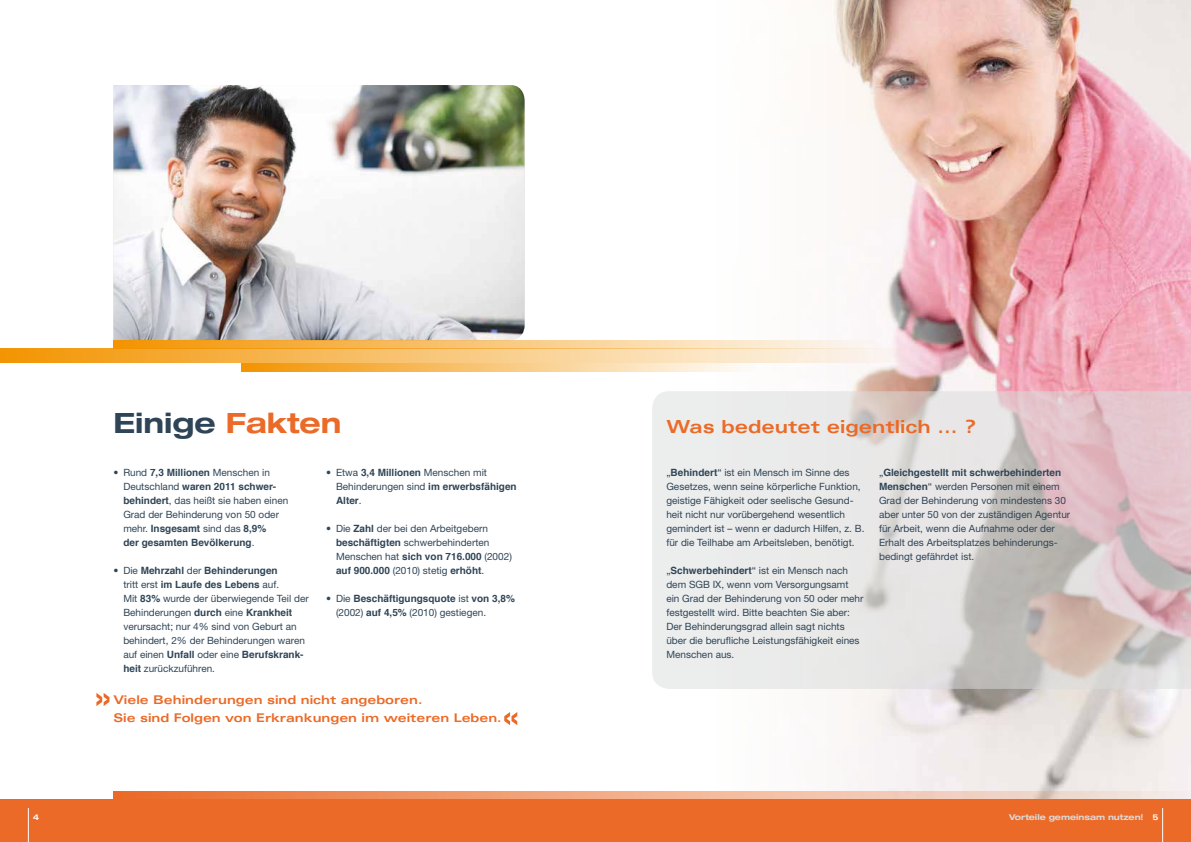
<style>
.page{position:relative;width:1191px;height:842px;background:#fff}
.page>*{position:absolute;margin:0;border:0;box-sizing:border-box;transform-origin:0 0}
.t1{font:700 expanded 28px "Helvetica Neue";color:#2f4557}
.t2{font:700 expanded 18px "Univers";color:#eb6a27}
.t3{font:700 expanded 12px/18px "Univers";color:#eb6a27}
.t4{font:10px/14px "Helvetica Neue";color:#2f4557}
.t5{font:700 10px/14px "Helvetica";color:#2f4557}
.t6{font:700 expanded 8px "Helvetica Neue";color:#dbdbde}
.t7{font:700 expanded 8px "Univers";color:#fff}
.s1{color:#eb6a27}
.s2{font-family:"Helvetica";font-weight:700}
.s3{font-family:"Helvetica Neue";font-weight:400}
.s4{font-family:"Univers";color:#fff}
</style>
<div class="page">
<img style="left:716px;top:0;width:475px;height:791px">
<div style="left:0;top:799px;width:1191px;height:43px;background:#eb6a27"></div>
<svg style="left:113px;top:791px;width:1078px;height:8px;background:#f0ad8b"></svg>
<hr style="left:28px;top:808px;width:1px;height:34px;background:#fff">
<hr style="left:1162px;top:808px;width:1px;height:34px;background:#fff">
<svg style="left:652px;top:391px;width:539px;height:298px;background:#dfd7d7"></svg>
<img style="left:113px;top:85px;width:411px;height:255px">
<svg style="left:0;top:349px;width:907px;height:14px;background:#f7c77e"></svg>
<svg style="left:113px;top:340px;width:766px;height:9px;background:#f7c578"></svg>
<svg style="left:241px;top:363px;width:515px;height:8px;background:#f8c87d"></svg>
<svg style="left:96px;top:693px;width:13px;height:13px"></svg>
<svg style="left:504px;top:712px;width:13px;height:13px"></svg>
<h1 class="t1" style="left:113px;top:406px;width:230px">Einige <span class="s1">Fakten</span></h1>
<p class="t4" style="left:336px;top:465px;width:182px;text-indent:-10px">• Etwa <span class="s2">3,4 Millionen</span> Menschen mit<br>Behinderungen sind <span class="s2">im erwerbsfähigen</span></p>
<p class="t5" style="left:336px;top:493px;width:27px">Alter<span class="s3">.</span></p>
<p class="t4" style="left:336px;top:521px;width:177px;text-indent:-10px">• Die <span class="s2">Zahl</span> der bei den Arbeitgebern <span class="s2">beschäftigten</span> schwerbehinderten<br>Menschen hat <span class="s2">sich von 716.000</span> (2002)</p>
<p class="t5" style="left:336px;top:563px;width:150px">auf 900.000 <span class="s3">(2010) stetig</span> erhöht<span class="s3">.</span></p>
<p class="t5" style="left:326px;top:591px;width:190px"><span class="s3">• Die</span> Beschäftigungsquote <span class="s3">ist</span> von 3,8%</p>
<p class="t4" style="left:336px;top:605px;width:152px">(2002) <span class="s2">auf 4,5%</span> (2010) gestiegen.</p>
<p class="t4" style="left:113px;top:465px;width:158px">• Rund <span class="s2">7,3 Millionen</span> Menschen in</p>
<p class="t5" style="left:123px;top:479px;width:154px"><span class="s3">Deutschland</span> waren 2011 schwer-</p>
<p class="t4" style="left:123px;top:493px;width:166px"><span class="s2">behindert</span>, das heißt sie haben einen<br>Grad der Behinderung von 50 oder</p>
<p class="t5" style="left:123px;top:521px;width:145px"><span class="s3">mehr.</span> Insgesamt <span class="s3">sind das</span> 8,9% der gesamten Bevölkerung<span class="s3">.</span></p>
<p class="t5" style="left:113px;top:563px;width:167px;text-align:right"><span class="s3">• Die</span> Mehrzahl <span class="s3">der</span> Behinderungen <span class="s3">tritt erst</span> im Laufe des Lebens <span class="s3">auf.</span></p>
<p class="t4" style="left:123px;top:591px;width:187px">Mit <span class="s2">83%</span> wurde der überwiegende Teil der Behinderungen <span class="s2">durch</span> eine <span class="s2">Krankheit </span>verursacht; nur 4% sind von Geburt an behindert, 2% der Behinderungen waren</p>
<p class="t5" style="left:123px;top:647px;width:182px"><span class="s3">auf einen</span> Unfall <span class="s3">oder eine</span> Berufskrank-</p>
<p class="t4" style="left:123px;top:661px;width:93px"><span class="s2">heit</span> zurückzuführen.</p>
<p class="t3" style="left:113px;top:691px;width:390px">Viele Behinderungen sind nicht angeboren.<br>Sie sind Folgen von Erkrankungen im weiteren Leben.</p>
<h2 class="t2" style="left:666px;top:416px;width:311px">Was bedeutet eigentlich ... ?</h2>
<p class="t5" style="left:879px;top:465px;width:184px"><span class="s3">„</span>Gleichgestellt mit schwerbehinderten</p>
<p class="t4" style="left:879px;top:479px;width:193px"><span class="s2">Menschen</span>“ werden Personen mit einem Grad der Behinderung von mindestens 30 aber unter 50 von der zuständigen Agentur für Arbeit, wenn die Aufnahme oder der Erhalt des Arbeitsplatzes behinderungs&shy;bedingt gefährdet ist.</p>
<p class="t4" style="left:666px;top:465px;width:199px">„<span class="s2">Behindert</span>“ ist ein Mensch im Sinne des Gesetzes, wenn seine körperliche Funktion, geistige Fähigkeit oder seelische Gesund&shy;heit nicht nur vorübergehend wesentlich gemindert ist – wenn er dadurch Hilfen, z. B. für die Teilhabe am Arbeitsleben, benötigt.</p>
<p class="t4" style="left:666px;top:563px;width:199px">„<span class="s2">Schwerbehindert</span>“ ist ein Mensch nach dem SGB IX, wenn vom Versorgungsamt ein Grad der Behinderung von 50 oder mehr festgestellt wird. Bitte beachten Sie aber:<br>Der Behinderungsgrad allein sagt nichts über die berufliche Leistungsfähigkeit eines Menschen aus.</p>
<p class="t7" style="left:33px;top:813px;width:7px">4</p>
<p class="t6" style="left:1009px;top:812px;width:151px">Vorteile gemeinsam nutzen! <span class="s4">5</span></p>
</div>
